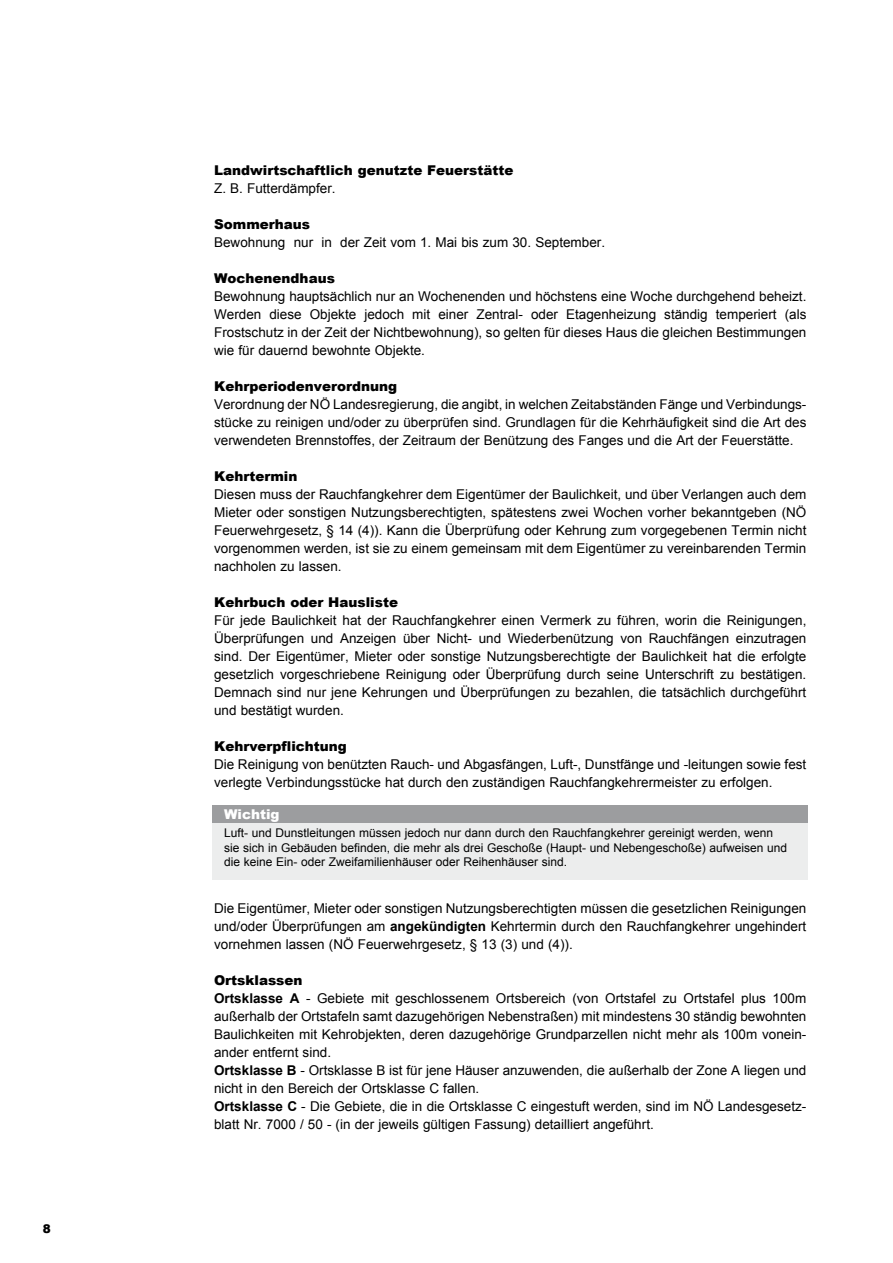
<style>
.page{position:relative;width:893px;height:1263px;background:#fff}
.page>*{position:absolute;margin:0;border:0;box-sizing:border-box;transform-origin:0 0}
.t1{font:13.5px/18px "Arial";color:#000;text-align:justify}
.t2{font:900 13.5px "Arial";color:#000}
.t3{font:900 13.5px "Arial";color:#fff}
.t4{font:12px/14.4px "Arial";color:#000}
.t5{font:900 12px "Arial";color:#000}
.s1{font-weight:700}
.s2{font-weight:900}
</style>
<div class="page">
<div style="left:213px;top:820px;width:595px;height:60px;background:#eceded"></div>
<div style="left:213px;top:806px;width:595px;height:17px;background:#9c9d9f"></div>
<p class="t5" style="left:43px;top:1220px;width:10px">8</p>
<p class="t2" style="left:214px;top:160px;width:301px">Landwirtschaftlich genutzte Feuerstätte</p>
<p class="t1" style="left:214px;top:179px;width:123px">Z. B. Futterdämpfer.</p>
<p class="t2" style="left:214px;top:214px;width:98px">Sommerhaus</p>
<p class="t1" style="left:214px;top:233px;width:392px">Bewohnung nur in der Zeit vom 1. Mai bis zum 30. September.</p>
<p class="t2" style="left:214px;top:268px;width:122px">Wochenendhaus</p>
<p class="t1" style="left:214px;top:287px;width:594px">Bewohnung hauptsächlich nur an Wochenenden und höchstens eine Woche durchgehend beheizt.<br>Werden diese Objekte jedoch mit einer Zentral- oder Etagenheizung ständig temperiert (als Frostschutz in der Zeit der Nichtbewohnung), so gelten für dieses Haus die gleichen Bestimmungen wie für dauernd bewohnte Objekte.</p>
<p class="t2" style="left:214px;top:376px;width:185px">Kehrperiodenverordnung</p>
<p class="t1" style="left:214px;top:395px;width:594px">Verordnung der NÖ Landesregierung, die angibt, in welchen Zeitabständen Fänge und Verbindungs&shy;stücke zu reinigen und/oder zu überprüfen sind. Grundlagen für die Kehrhäufigkeit sind die Art des verwendeten Brennstoffes, der Zeitraum der Benützung des Fanges und die Art der Feuerstätte.</p>
<p class="t2" style="left:214px;top:466px;width:85px">Kehrtermin</p>
<p class="t1" style="left:214px;top:485px;width:594px">Diesen muss der Rauchfangkehrer dem Eigentümer der Baulichkeit, und über Verlangen auch dem Mieter oder sonstigen Nutzungsberechtigten, spätestens zwei Wochen vorher bekanntgeben (NÖ Feuerwehrgesetz, § 14 (4)). Kann die Überprüfung oder Kehrung zum vorgegebenen Termin nicht vorgenommen werden, ist sie zu einem gemeinsam mit dem Eigentümer zu vereinbarenden Termin nachholen zu lassen.</p>
<p class="t2" style="left:214px;top:592px;width:185px">Kehrbuch oder Hausliste</p>
<p class="t1" style="left:214px;top:611px;width:594px">Für jede Baulichkeit hat der Rauchfangkehrer einen Vermerk zu führen, worin die Reinigungen, Überprüfungen und Anzeigen über Nicht- und Wiederbenützung von Rauchfängen einzutragen sind. Der Eigentümer, Mieter oder sonstige Nutzungsberechtigte der Baulichkeit hat die erfolgte gesetzlich vorgeschriebene Reinigung oder Überprüfung durch seine Unterschrift zu bestätigen.<br>Demnach sind nur jene Kehrungen und Überprüfungen zu bezahlen, die tatsächlich durchgeführt und bestätigt wurden.</p>
<p class="t2" style="left:214px;top:736px;width:134px">Kehrverpflichtung</p>
<p class="t1" style="left:214px;top:755px;width:594px">Die Reinigung von benützten Rauch- und Abgasfängen, Luft-, Dunstfänge und -leitungen sowie fest verlegte Verbindungsstücke hat durch den zuständigen Rauchfangkehrermeister zu erfolgen.</p>
<p class="t3" style="left:224px;top:804px;width:57px">Wichtig</p>
<p class="t4" style="left:224px;top:826px;width:564px">Luft- und Dunstleitungen müssen jedoch nur dann durch den Rauchfangkehrer gereinigt werden, wenn sie sich in Gebäuden befinden, die mehr als drei Geschoße (Haupt- und Nebengeschoße) aufweisen und die keine Ein- oder Zweifamilienhäuser oder Reihenhäuser sind.</p>
<p class="t1" style="left:214px;top:899px;width:594px">Die Eigentümer, Mieter oder sonstigen Nutzungsberechtigten müssen die gesetzlichen Reinigungen und/oder Überprüfungen am <span class="s1">angekündigten</span> Kehrtermin durch den Rauchfangkehrer ungehindert vornehmen lassen (NÖ Feuerwehrgesetz, § 13 (3) und (4)).</p>
<p class="t1" style="left:214px;top:971px;width:594px;text-align:left"><span class="s2">Ortsklassen<br></span><span class="s1">Ortsklasse A</span> - Gebiete mit geschlossenem Ortsbereich (von Ortstafel zu Ortstafel plus 100m außerhalb der Ortstafeln samt dazugehörigen Nebenstraßen) mit mindestens 30 ständig bewohnten Baulichkeiten mit Kehrobjekten, deren dazugehörige Grundparzellen nicht mehr als 100m vonein&shy;ander entfernt sind.<br><span class="s1">Ortsklasse B</span> - Ortsklasse B ist für jene Häuser anzuwenden, die außerhalb der Zone A liegen und nicht in den Bereich der Ortsklasse C fallen.<br><span class="s1">Ortsklasse C</span> - Die Gebiete, die in die Ortsklasse C eingestuft werden, sind im NÖ Landesgesetz&shy;blatt Nr. 7000 / 50 - (in der jeweils gültigen Fassung) detailliert angeführt.</p>
</div>
